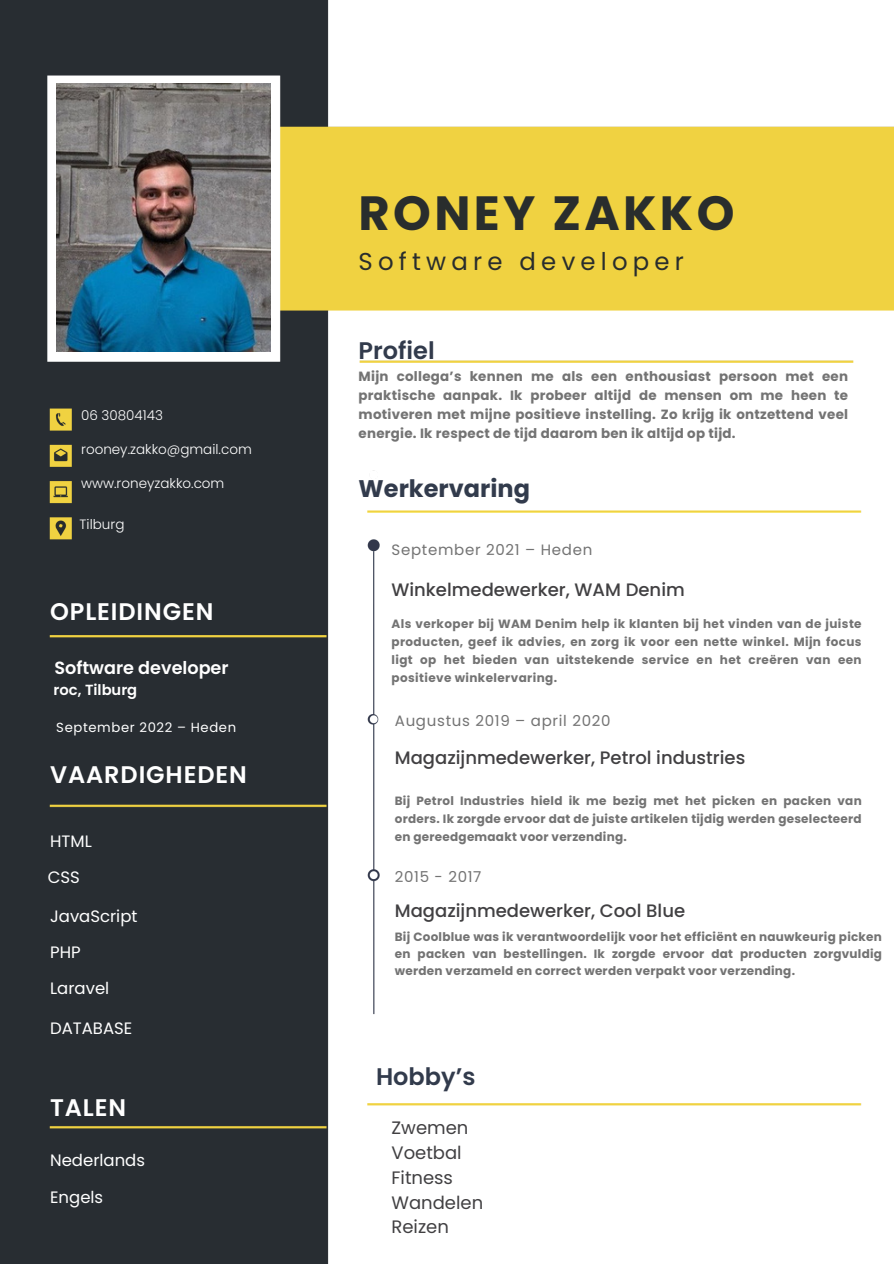
<style>
.page{position:relative;width:894px;height:1264px;background:#fff}
.page>*{position:absolute;margin:0;border:0;box-sizing:border-box;transform-origin:0 0}
.t1{font:700 48px "Poppins";letter-spacing:.07em;color:#292d2d}
.t2{font:24.3px "Poppins";letter-spacing:.215em;color:#292d2d}
.t3{font:600 24px "Poppins";letter-spacing:.035em;color:#fff}
.t4{font:600 24px "Poppins";color:#323b4c}
.t5{font:700 24px "Poppins";color:#323b4c}
.t6{font:500 18px "Poppins";color:#414042}
.t7{font:18px/24.8px "Poppins";color:#414042}
.t8{font:600 17.55px "Poppins";color:#fff}
.t9{font:16.5px/36px "Poppins";color:#fff}
.t10{font:15px "Poppins";letter-spacing:.045em;color:#737373}
.t11{font:600 14.7px "Poppins";color:#fff}
.t12{font:300 13.5px "Poppins";color:#fff}
.t13{font:700 13.35px/19.2px "Poppins";letter-spacing:.02em;color:#737373;text-align:justify}
.t14{font:13.2px "Poppins";letter-spacing:.045em;color:#fff}
.t15{font:700 12px/18px "Poppins";letter-spacing:.02em;color:#737373;text-align:justify}
</style>
<div class="page">
<img style="left:0;top:0;width:893px;height:1263px">
<img style="left:56px;top:84px;width:214px;height:267px">
<h6 class="t12" style="left:81px;top:406px;width:83px">06 30804143</h6>
<h1 class="t12" style="left:81px;top:440px;width:172px">rooney.zakko@gmail.com</h1>
<h1 class="t12" style="left:81px;top:473px;width:145px">www.roneyzakko.com</h1>
<h6 class="t12" style="left:79px;top:515px;width:46px">Tilburg</h6>
<p class="t3" style="left:50px;top:594px;width:165px">OPLEIDINGEN</p>
<h3 class="t8" style="left:54px;top:655px;width:176px">Software developer</h3>
<h3 class="t11" style="left:54px;top:680px;width:85px">roc, Tilburg</h3>
<p class="t14" style="left:56px;top:718px;width:181px">September 2022 – Heden</p>
<h5 class="t3" style="left:50px;top:757px;width:198px">VAARDIGHEDEN</h5>
<h2 class="t9" style="left:50px;top:822px;width:43px">HTML</h2>
<p class="t9" style="left:48px;top:858px;width:34px">CSS</p>
<h5 class="t9" style="left:50px;top:898px;width:89px">JavaScript<br>PHP<br>Laravel</h5>
<h5 class="t9" style="left:50px;top:1009px;width:84px">DATABASE</h5>
<p class="t3" style="left:50px;top:1090px;width:77px">TALEN</p>
<p class="t9" style="left:50px;top:1142px;width:96px">Nederlands</p>
<p class="t9" style="left:50px;top:1179px;width:55px">Engels</p>
<p class="t1" style="left:358px;top:180px;width:377px">RONEY ZAKKO</p>
<p class="t2" style="left:358px;top:244px;width:327px">Software developer</p>
<p class="t4" style="left:358px;top:334px;width:78px">Profiel</p>
<p class="t13" style="left:358px;top:366px;width:491px">Mijn collega’s kennen me als een enthousiast persoon met een praktische aanpak. Ik probeer altijd de mensen om me heen te motiveren met mijne positieve instelling. Zo krijg ik ontzettend veel energie. Ik respect de tijd daarom ben ik altijd op tijd.</p>
<h6 class="t5" style="left:358px;top:471px;width:173px">Werkervaring</h6>
<h4 class="t10" style="left:391px;top:539px;width:202px">September 2021 – Heden</h4>
<h1 class="t6" style="left:391px;top:577px;width:295px">Winkelmedewerker, WAM Denim</h1>
<p class="t15" style="left:391px;top:614px;width:471px">Als verkoper bij WAM Denim help ik klanten bij het vinden van de juiste producten, geef ik advies, en zorg ik voor een nette winkel. Mijn focus ligt op het bieden van uitstekende service en het creëren van een positieve winkelervaring.</p>
<h4 class="t10" style="left:395px;top:710px;width:217px">Augustus 2019 – april 2020</h4>
<p class="t6" style="left:395px;top:745px;width:352px">Magazijnmedewerker, Petrol industries</p>
<p class="t15" style="left:395px;top:792px;width:468px">Bij Petrol Industries hield ik me bezig met het picken en packen van orders. Ik zorgde ervoor dat de juiste artikelen tijdig werden geselecteerd en gereedgemaakt voor verzending.</p>
<h1 class="t10" style="left:395px;top:865px;width:88px">2015 - 2017</h1>
<h5 class="t6" style="left:395px;top:897px;width:292px">Magazijnmedewerker, Cool Blue</h5>
<p class="t15" style="left:395px;top:928px;width:488px;line-height:16.8px">Bij Coolblue was ik verantwoordelijk voor het efficiënt en nauwkeurig picken en packen van bestellingen. Ik zorgde ervoor dat producten zorgvuldig werden verzameld en correct werden verpakt voor verzending.</p>
<h5 class="t4" style="left:376px;top:1059px;width:101px">Hobby’s</h5>
<h2 class="t7" style="left:391px;top:1115px;width:93px">Zwemen<br>Voetbal<br>Fitness<br>Wandelen<br>Reizen</h2>
</div>
